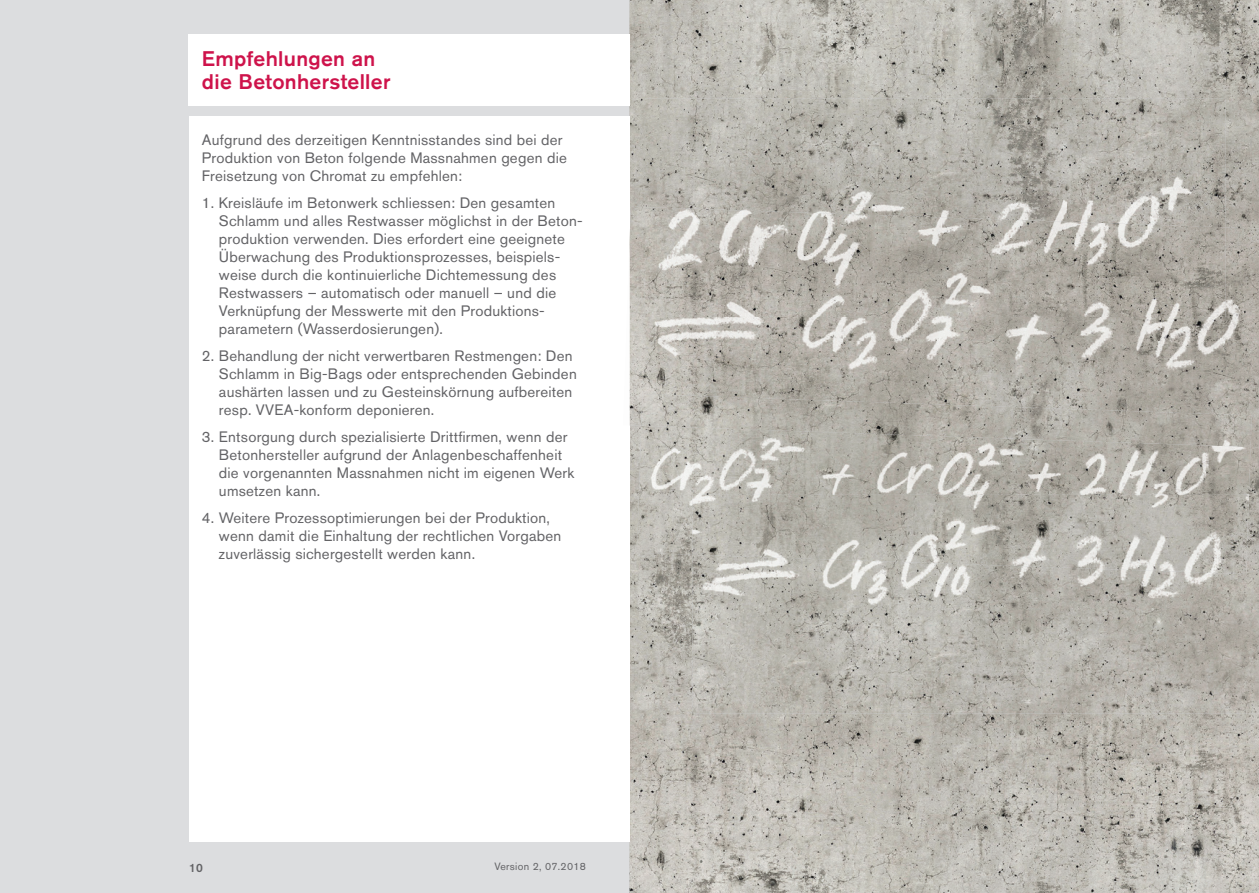
<style>
.page{position:relative;width:1259px;height:893px;background:#fff}
.page>*{position:absolute;margin:0;border:0;box-sizing:border-box;transform-origin:0 0}
.t1{font:500 21px/22.5px "Akzidenz Grotesk BE";letter-spacing:.015em;color:#ce134b}
.t2{font:15px/18px "Akzidenz Grotesk BE";letter-spacing:.015em;color:#636366}
.t3{font:500 12px "Akzidenz Grotesk BE";color:#636366}
.t4{font:10.5px "Akzidenz Grotesk BE";letter-spacing:.03em;color:#636366}
</style>
<div class="page">
<div style="left:0;top:0;width:629px;height:893px;background:#dcdddf"></div>
<img style="left:629px;top:0;width:630px;height:893px">
<div style="left:189px;top:117px;width:440px;height:725px;background:#fff"></div>
<div style="left:188px;top:34px;width:441px;height:71px;background:#fff"></div>
<img style="left:629px;top:207px;width:52px;height:219px">
<img style="left:787px;top:317px;width:366px;height:77px">
<img style="left:1153px;top:303px;width:106px;height:144px">
<img style="left:681px;top:317px;width:106px;height:77px">
<img style="left:1225px;top:227px;width:34px;height:76px">
<img style="left:645px;top:98px;width:422px;height:109px">
<img style="left:1067px;top:98px;width:158px;height:126px">
<img style="left:645px;top:207px;width:475px;height:110px">
<img style="left:1119px;top:224px;width:106px;height:93px">
<img style="left:692px;top:569px;width:206px;height:144px">
<img style="left:898px;top:569px;width:206px;height:144px">
<img style="left:1104px;top:539px;width:155px;height:174px">
<img style="left:1248px;top:495px;width:11px;height:44px">
<img style="left:637px;top:426px;width:102px;height:129px">
<img style="left:739px;top:447px;width:357px;height:48px">
<img style="left:1096px;top:447px;width:154px;height:48px">
<img style="left:641px;top:394px;width:610px;height:53px">
<img style="left:692px;top:495px;width:404px;height:74px">
<img style="left:1096px;top:495px;width:152px;height:79px">
<h1 class="t1" style="left:202px;top:47px;width:190px">Empfehlungen an die Betonhersteller</h1>
<p class="t2" style="left:202px;top:131px;width:366px">Aufgrund des derzeitigen Kenntnisstandes sind bei der<br>Produktion von Beton folgende Massnahmen gegen die<br>Freisetzung von Chromat zu empfehlen:</p>
<p class="t2" style="left:219px;top:194px;width:365px;text-indent:-17px">1. Kreisläufe im Betonwerk schliessen: Den gesamten Schlamm und alles Restwasser möglichst in der Beton&shy;produktion verwenden. Dies erfordert eine geeignete Überwachung des Produktionsprozesses, beispiels&shy;weise durch die kontinuierliche Dichtemessung des Restwassers – automatisch oder manuell – und die Verknüpfung der Messwerte mit den Produktions&shy;parametern (Wasserdosierungen).</p>
<p class="t2" style="left:219px;top:347px;width:359px;text-indent:-17px">2. Behandlung der nicht verwertbaren Restmengen: Den Schlamm in Big-Bags oder entsprechenden Gebinden aushärten lassen und zu Gesteinskörnung aufbereiten resp. VVEA-konform deponieren.</p>
<p class="t2" style="left:219px;top:428px;width:357px;text-indent:-17px">3. Entsorgung durch spezialisierte Drittfirmen, wenn der Betonhersteller aufgrund der Anlagenbeschaffenheit die vorgenannten Massnahmen nicht im eigenen Werk umsetzen kann.</p>
<p class="t2" style="left:219px;top:509px;width:344px;text-indent:-17px">4. Weitere Prozessoptimierungen bei der Produktion, wenn damit die Einhaltung der rechtlichen Vorgaben zuverlässig sichergestellt werden kann.</p>
<p class="t3" style="left:189px;top:860px;width:15px">10</p>
<p class="t4" style="left:494px;top:860px;width:93px">Version 2, 07.2018</p>
</div>
